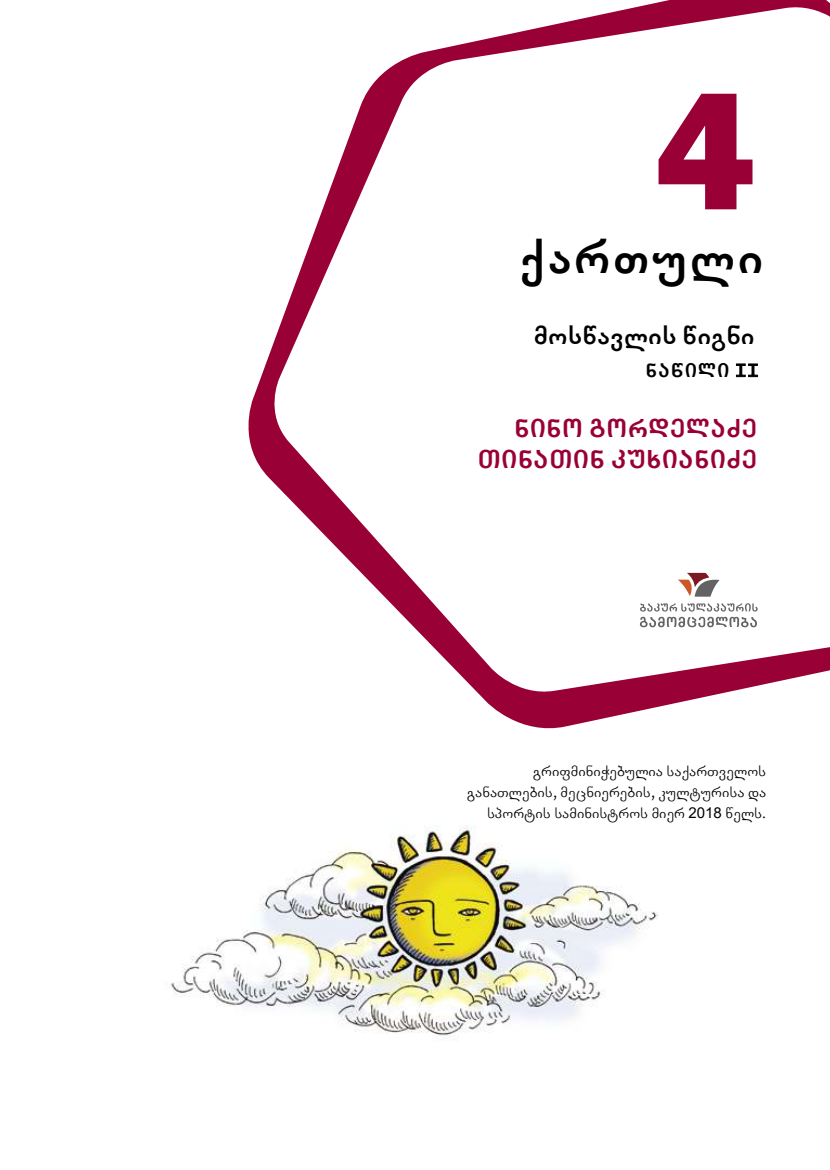
<style>
.page{position:relative;width:830px;height:1170px;background:#fff}
.page>*{position:absolute;margin:0;border:0;box-sizing:border-box;transform-origin:0 0}
.t1{font:800 170.7px "Franklin Gothic";color:#990036}
.t2{font:800 49.05px "Kolhety New";letter-spacing:.04em;color:#000}
.t3{font:800 25.8px "Kolhety New";color:#000}
.t4{font:700 25.65px/30.8px "Kolhety New";color:#990036;text-align:right}
.t5{font:700 19.5px "Kolhety New";letter-spacing:.04em;color:#000}
.t6{font:15px/21px "Kolhety Normal New";color:#000;text-align:right}
.s1{font-family:"Arial"}
</style>
<div class="page">
<img style="left:166px;top:825px;width:493px;height:212px">
<svg style="left:248px;top:0;width:581px;height:729px"></svg>
<svg style="left:263px;top:2px;width:566px;height:694px"></svg>
<svg style="left:735px;top:363px;width:22px;height:14px"></svg>
<svg style="left:639px;top:603px;width:118px;height:24px"></svg>
<svg style="left:677px;top:573px;width:42px;height:23px"></svg>
<h1 class="t1" style="left:654px;top:50px;width:102px">4</h1>
<h2 class="t2" style="left:519px;top:237px;width:245px">QARTULI</h2>
<h3 class="t3" style="left:533px;top:326px;width:222px">MOSWAVLIS WIGNI</h3>
<h3 class="t5" style="left:645px;top:359px;width:86px">NAWILI</h3>
<h3 class="t4" style="left:477px;top:413px;width:281px">NINO GORDELAZE<br>TINATIN KUXIANIZE</h3>
<p class="t6" style="left:466px;top:762px;width:301px">GRIFMINIWEBULIA SAQARTVELOS<br>GANATLEBIS, MECNIEREBIS, KULTURISA DA<br>SPORTIS SAMINISTROS MIER <span class="s1">2018</span> WELS.</p>
</div>
